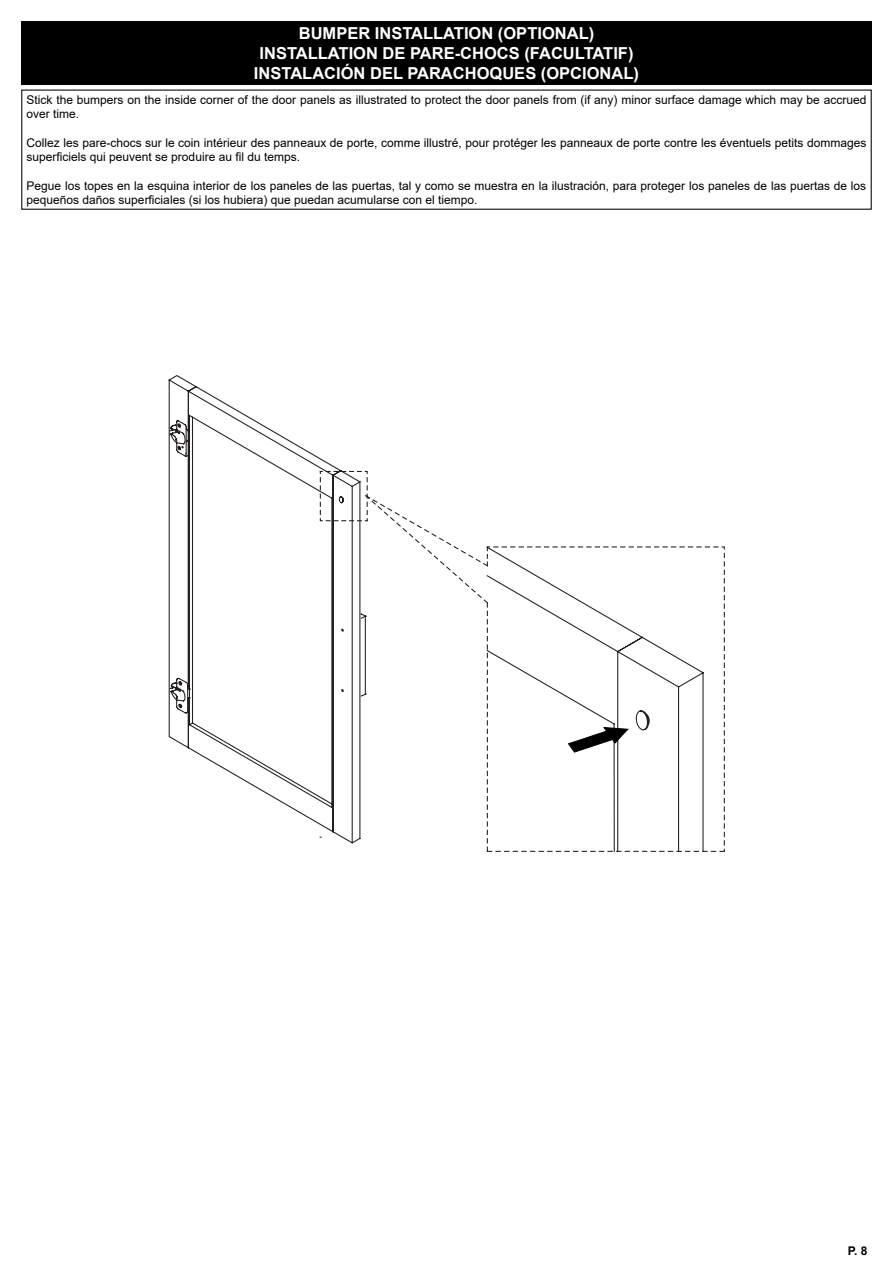
<style>
.page{position:relative;width:893px;height:1263px;background:#fff}
.page>*{position:absolute;margin:0;border:0;box-sizing:border-box;transform-origin:0 0}
.t1{font:700 16.5px "Arial";color:#fff}
.t2{font:12px/14.4px "Arial";color:#000}
.t3{font:700 12px "Arial";color:#000}
</style>
<div class="page">
<div style="left:21px;top:21px;width:851px;height:64px;background:#000"></div>
<svg style="left:168px;top:375px;width:173px;height:449px"></svg>
<svg style="left:169px;top:419px;width:23px;height:295px"></svg>
<svg style="left:319px;top:470px;width:406px;height:382px"></svg>
<p class="t1" style="left:299px;top:22px;width:297px">BUMPER INSTALLATION (OPTIONAL)</p>
<p class="t1" style="left:259px;top:42px;width:375px">INSTALLATION DE PARE-CHOCS (FACULTATIF)</p>
<p class="t1" style="left:254px;top:62px;width:386px">INSTALACIÓN DEL PARACHOQUES (OPCIONAL)</p>
<p class="t2" style="left:27px;top:92px;width:841px">Stick the bumpers on the inside corner of the door panels as illustrated to protect the door panels from (if any) minor surface damage which may be accrued over time.</p>
<p class="t2" style="left:27px;top:135px;width:841px">Collez les pare-chocs sur le coin intérieur des panneaux de porte, comme illustré, pour protéger les panneaux de porte contre les éventuels petits dommages superficiels qui peuvent se produire au fil du temps.</p>
<p class="t2" style="left:27px;top:179px;width:841px">Pegue los topes en la esquina interior de los paneles de las puertas, tal y como se muestra en la ilustración, para proteger los paneles de las puertas de los pequeños daños superficiales (si los hubiera) que puedan acumularse con el tiempo.</p>
<p class="t3" style="left:848px;top:1242px;width:21px">P. 8</p>
</div>
